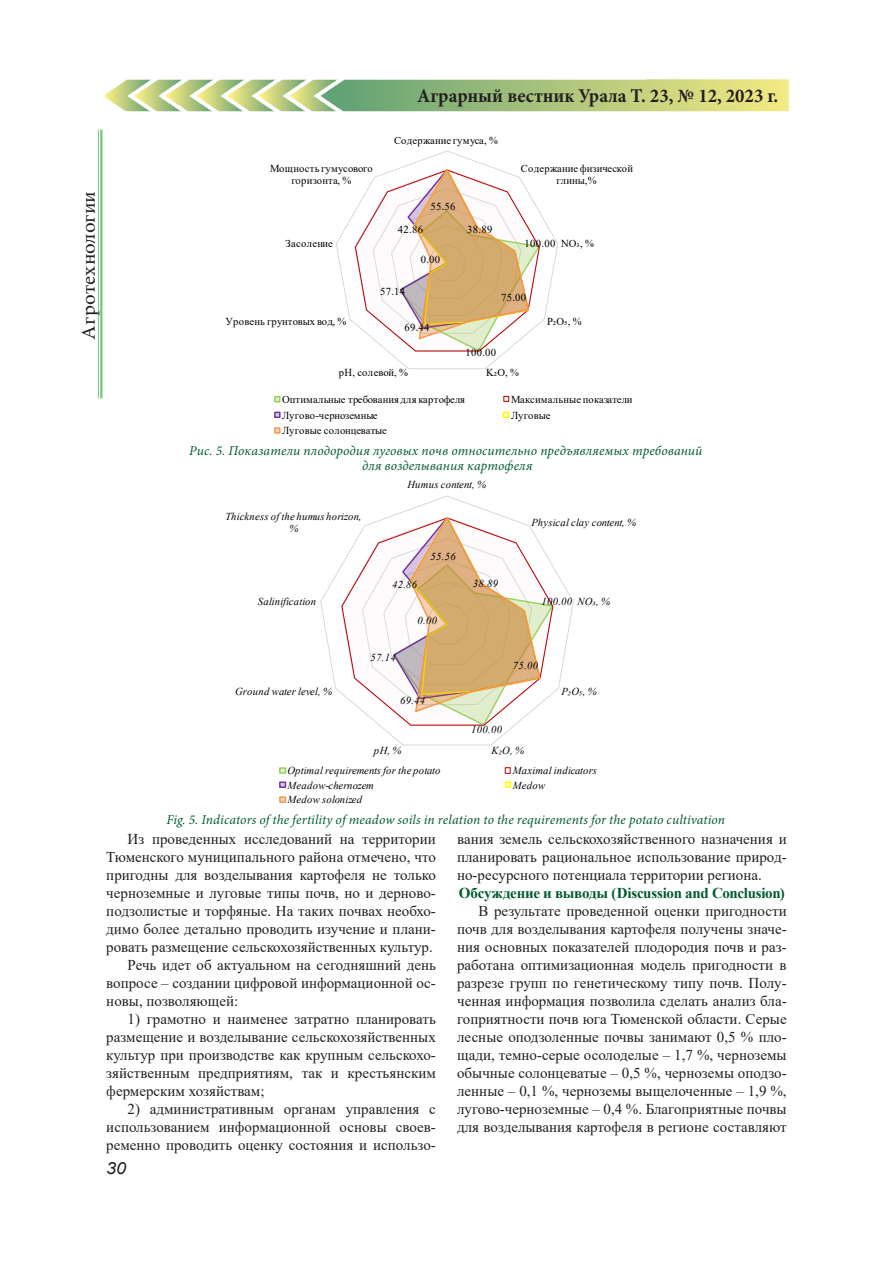
<style>
.page{position:relative;width:893px;height:1263px;background:#fff}
.page>*{position:absolute;margin:0;border:0;box-sizing:border-box;transform-origin:0 0}
.t1{font:700 19.5px "Minion Pro";color:#231f20;scale:.96 1}
.t2{font:19.5px "Minion Pro";letter-spacing:.005em;color:#231f20;scale:1.08 1}
.t3{font:italic 16.8px "Arial";color:#231f20;scale:1.08 1}
.t4{font:15px/18px "Times New Roman";color:#231f20;text-align:justify}
.t5{font:700 15px "Times New Roman";letter-spacing:-.015em;color:#025b30}
.t6{font:italic 13.5px/15px "Minion Pro";letter-spacing:.01em;color:#025b30;text-align:center}
.t7{font:10.65px/12px "Times New Roman";letter-spacing:.015em;color:#000;text-align:center}
.t8{font:italic 10.65px/12px "Times New Roman";letter-spacing:.025em;color:#000;text-align:center}
.t9{font:10.65px "Times New Roman";letter-spacing:-.005em;color:#000}
.t10{font:italic 10.65px "Times New Roman";letter-spacing:-.01em;color:#000}
</style>
<div class="page">
<hr style="left:100px;top:129px;width:2px;height:269px;background:#40ae49">
<hr style="left:98px;top:129px;width:1px;height:269px;background:#40ae49">
<img style="left:105px;top:79px;width:684px;height:32px">
<svg style="left:336px;top:150px;width:222px;height:219px"></svg>
<svg style="left:355px;top:168px;width:186px;height:184px"></svg>
<div style="left:274px;top:396px;width:7px;height:6px;border:1px solid #92d050"></div>
<svg style="left:503px;top:396px;width:6px;height:6px"></svg>
<div style="left:274px;top:412px;width:7px;height:6px;border:1px solid #7030a0"></div>
<svg style="left:503px;top:412px;width:6px;height:6px"></svg>
<div style="left:274px;top:427px;width:7px;height:7px;border:1px solid #f79646"></div>
<svg style="left:320px;top:496px;width:254px;height:250px"></svg>
<svg style="left:341px;top:516px;width:214px;height:211px"></svg>
<div style="left:279px;top:767px;width:7px;height:7px;border:1px solid #92d050"></div>
<div style="left:505px;top:767px;width:6px;height:7px;border:1px solid #c00000"></div>
<div style="left:279px;top:781px;width:7px;height:7px;border:1px solid #7030a0"></div>
<div style="left:505px;top:781px;width:6px;height:7px;border:1px solid #ff0"></div>
<div style="left:279px;top:796px;width:7px;height:7px;border:1px solid #f79646"></div>
<h1 class="t1" style="left:417px;top:82px;width:378px">Аграрный вестник Урала Т. 23, № 12, 2023 г.</h1>
<h1 class="t2" style="left:76px;top:340px;width:139px;rotate:-90deg">Агротехнологии</h1>
<p class="t7" style="left:270px;top:162px;width:104px">Мощность гумусового горизонта, %</p>
<p class="t7" style="left:285px;top:237px;width:49px">Засоление</p>
<p class="t7" style="left:394px;top:134px;width:106px">Содержание гумуса, %</p>
<p class="t7" style="left:398px;top:224px;width:27px">42.86</p>
<p class="t7" style="left:430px;top:200px;width:27px">55.56</p>
<p class="t7" style="left:421px;top:253px;width:21px">0.00</p>
<p class="t7" style="left:467px;top:223px;width:27px">38.89</p>
<p class="t7" style="left:521px;top:162px;width:114px">Содержание физической глины,%</p>
<p class="t7" style="left:561px;top:237px;width:35px">NO₃, %</p>
<p class="t7" style="left:525px;top:237px;width:32px">100.00</p>
<p class="t7" style="left:225px;top:315px;width:123px">Уровень грунтовых вод, %</p>
<p class="t7" style="left:380px;top:285px;width:27px">57.14</p>
<p class="t7" style="left:404px;top:321px;width:27px">69.44</p>
<p class="t7" style="left:501px;top:291px;width:27px">75.00</p>
<p class="t7" style="left:465px;top:346px;width:32px">100.00</p>
<p class="t7" style="left:547px;top:315px;width:36px">P₂O₅, %</p>
<p class="t7" style="left:339px;top:366px;width:71px">pH, солевой, %</p>
<p class="t7" style="left:486px;top:366px;width:35px">K₂O, %</p>
<p class="t7" style="left:282px;top:393px;width:185px">Оптимальные требования для картофеля</p>
<p class="t7" style="left:511px;top:393px;width:123px">Максимальные показатели</p>
<p class="t7" style="left:282px;top:409px;width:97px">Лугово-черноземные</p>
<p class="t9" style="left:511px;top:407px;width:41px">Луговые</p>
<p class="t9" style="left:282px;top:423px;width:106px">Луговые солонцеватые</p>
<p class="t6" style="left:189px;top:443px;width:515px">Рис. 5. Показатели плодородия луговых почв относительно предъявляемых требований для возделывания картофеля</p>
<p class="t8" style="left:225px;top:510px;width:138px">Thickness of the humus horizon, %</p>
<p class="t10" style="left:258px;top:594px;width:60px">Salinification</p>
<p class="t8" style="left:407px;top:478px;width:80px">Humus content, %</p>
<p class="t8" style="left:392px;top:578px;width:27px">42.86</p>
<p class="t8" style="left:430px;top:550px;width:27px">55.56</p>
<p class="t8" style="left:418px;top:614px;width:21px">0.00</p>
<p class="t8" style="left:473px;top:577px;width:27px">38.89</p>
<p class="t8" style="left:531px;top:516px;width:106px">Physical clay content, %</p>
<p class="t8" style="left:578px;top:595px;width:34px">NO₃, %</p>
<p class="t8" style="left:541px;top:595px;width:32px">100.00</p>
<p class="t8" style="left:235px;top:685px;width:98px">Ground water level, %</p>
<p class="t8" style="left:370px;top:651px;width:27px">57.14</p>
<p class="t8" style="left:400px;top:694px;width:27px">69.44</p>
<p class="t8" style="left:513px;top:659px;width:27px">75.00</p>
<p class="t8" style="left:471px;top:723px;width:32px">100.00</p>
<p class="t8" style="left:374px;top:744px;width:29px">pH, %</p>
<p class="t8" style="left:492px;top:744px;width:34px">K₂O, %</p>
<p class="t8" style="left:562px;top:685px;width:37px">P₂O₅, %</p>
<p class="t8" style="left:287px;top:764px;width:155px">Optimal requirements for the potato</p>
<p class="t8" style="left:513px;top:764px;width:86px">Maximal indicators</p>
<p class="t8" style="left:287px;top:779px;width:88px">Meadow-chernozem</p>
<p class="t8" style="left:513px;top:779px;width:34px">Medow</p>
<p class="t8" style="left:287px;top:793px;width:76px">Medow solonized</p>
<p class="t6" style="left:166px;top:812px;width:560px">Fig. 5. Indicators of the fertility of meadow soils in relation to the requirements for the potato cultivation</p>
<p class="t4" style="left:128px;top:829px;width:310px">Из проведенных исследований на территории</p>
<p class="t4" style="left:106px;top:847px;width:331px">Тюменского муниципального района отмечено, что</p>
<p class="t4" style="left:106px;top:865px;width:331px">пригодны для возделывания картофеля не только</p>
<p class="t4" style="left:106px;top:883px;width:331px">черноземные и луговые типы почв, но и дерново-</p>
<p class="t4" style="left:106px;top:901px;width:331px">подзолистые и торфяные. На таких почвах необхо-</p>
<p class="t4" style="left:106px;top:919px;width:331px">димо более детально проводить изучение и плани-</p>
<p class="t4" style="left:106px;top:937px;width:328px">ровать размещение сельскохозяйственных культур.</p>
<p class="t4" style="left:128px;top:955px;width:310px">Речь идет об актуальном на сегодняшний день</p>
<p class="t4" style="left:106px;top:973px;width:331px">вопросе – создании цифровой информационной ос-</p>
<p class="t4" style="left:106px;top:991px;width:133px">новы, позволяющей:</p>
<p class="t4" style="left:106px;top:1009px;width:331px;text-indent:21px">1) грамотно и наименее затратно планировать размещение и возделывание сельскохозяйственных культур при производстве как крупным сельскохо&shy;зяйственным предприятиям, так и крестьянским фермерским хозяйствам;</p>
<p class="t4" style="left:106px;top:1099px;width:331px;text-indent:21px">2) административным органам управления с использованием информационной основы своев&shy;ременно проводить оценку состояния и использо-</p>
<p class="t3" style="left:106px;top:1157px;width:20px">30</p>
<p class="t4" style="left:457px;top:829px;width:331px">вания земель сельскохозяйственного назначения и планировать рациональное использование природ&shy;но-ресурсного потенциала территории региона.</p>
<p class="t5" style="left:459px;top:882px;width:327px">Обсуждение и выводы (Discussion and Conclusion)</p>
<p class="t4" style="left:457px;top:901px;width:331px;text-indent:21px">В результате проведенной оценки пригодности почв для возделывания картофеля получены значе&shy;ния основных показателей плодородия почв и раз&shy;работана оптимизационная модель пригодности в разрезе групп по генетическому типу почв. Полу&shy;ченная информация позволила сделать анализ бла&shy;гоприятности почв юга Тюменской области. Серые лесные оподзоленные почвы занимают 0,5 % пло&shy;щади, темно-серые осолоделые – 1,7 %, черноземы обычные солонцеватые – 0,5 %, черноземы оподзо&shy;ленные – 0,1 %, черноземы выщелоченные – 1,9 %, лугово-черноземные – 0,4 %. Благоприятные почвы для возделывания картофеля в регионе составляют</p>
</div>
